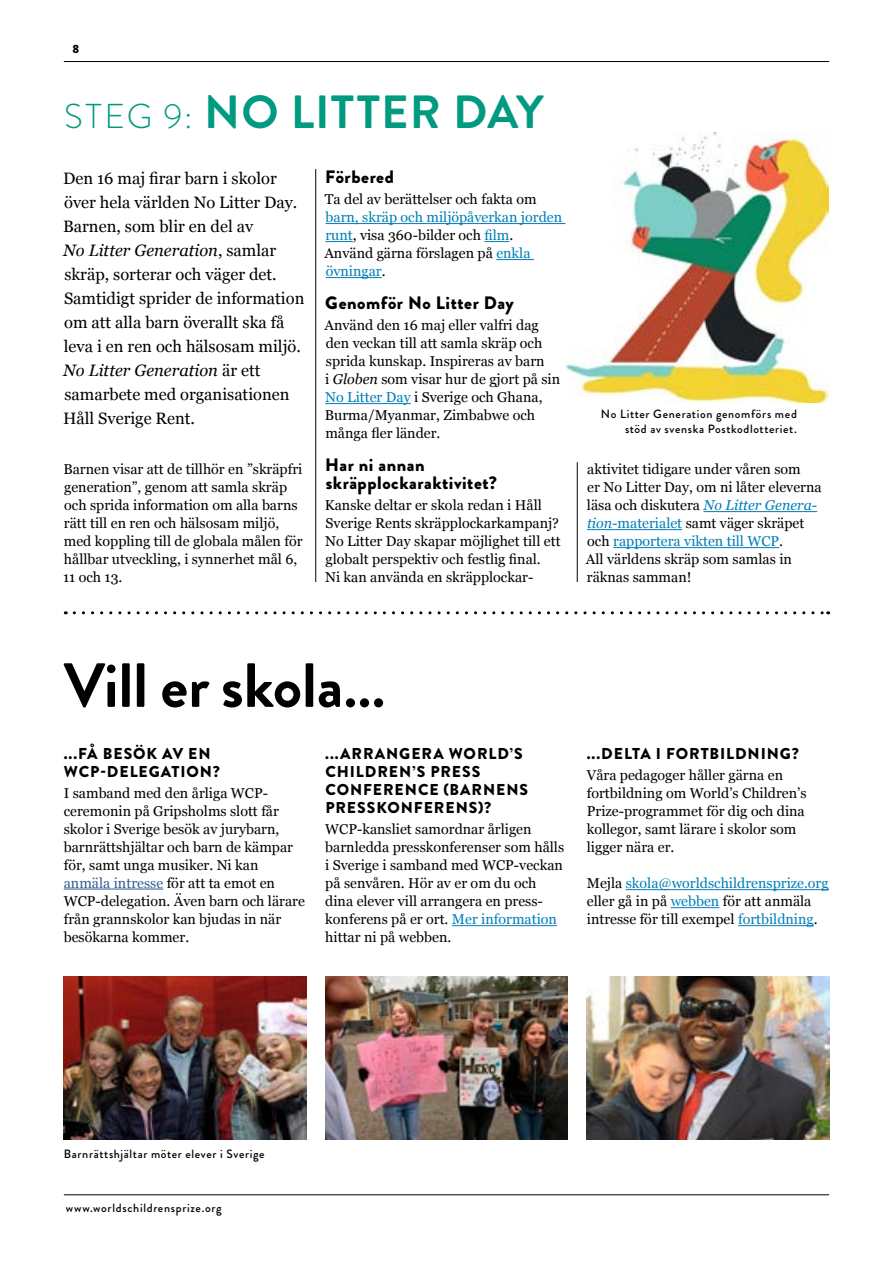
<style>
.page{position:relative;width:893px;height:1263px;background:#fff}
.page>*{position:absolute;margin:0;border:0;box-sizing:border-box;transform-origin:0 0}
.t1{font:700 62.25px "Brandon Grotesque";letter-spacing:-.005em;color:#000}
.t2{font:700 46.5px "Brandon Grotesque";letter-spacing:.02em;color:#009a80}
.t3{font:900 18px/18px "Brandon Grotesque";letter-spacing:.03em;color:#000}
.t4{font:16.5px/24px "Georgia";color:#000}
.t5{font:900 15.75px/18px "Brandon Grotesque";letter-spacing:.06em;color:#000}
.t6{font:14.25px/18px "Georgia";color:#000}
.t7{font:14.25px/18px "Georgia";color:#007eb7}
.t8{font:500 12px/15px "Brandon Grotesque";letter-spacing:.055em;color:#000;text-align:right}
.t9{font:900 12px "Brandon Grotesque";color:#000}
.s1{font-weight:300;font-size:34.5px}
.s2{font-style:italic}
.s3{color:#000}
.s4{color:#007eb7}
.s5{font-style:italic;color:#007eb7}
.s6{font-size:55.5px}
.s7{color:#325d95}
</style>
<div class="page">
<hr style="left:315px;top:169px;width:1px;height:413px;background:#000">
<hr style="left:577px;top:462px;width:1px;height:120px;background:#000">
<img style="left:566px;top:133px;width:262px;height:269px">
<img style="left:64px;top:976px;width:242px;height:163px">
<img style="left:325px;top:976px;width:243px;height:164px">
<img style="left:587px;top:976px;width:242px;height:164px">
<hr style="left:326px;top:223px;width:240px;height:1px;background:#007eb7">
<svg style="left:325px;top:241px;width:28px;height:1px"></svg>
<svg style="left:484px;top:241px;width:25px;height:1px"></svg>
<hr style="left:496px;top:259px;width:38px;height:1px;background:#007eb7">
<hr style="left:326px;top:277px;width:56px;height:1px;background:#007eb7">
<hr style="left:325px;top:403px;width:86px;height:1px;background:#007eb7">
<hr style="left:703px;top:511px;width:114px;height:1px;background:#007eb7">
<hr style="left:587px;top:529px;width:95px;height:1px;background:#007eb7">
<hr style="left:613px;top:547px;width:166px;height:1px;background:#007eb7">
<hr style="left:64px;top:889px;width:99px;height:1px;background:#325d95">
<hr style="left:452px;top:925px;width:105px;height:1px;background:#007eb7">
<hr style="left:626px;top:889px;width:203px;height:1px;background:#007eb7">
<hr style="left:671px;top:907px;width:48px;height:1px;background:#007eb7">
<hr style="left:738px;top:925px;width:76px;height:1px;background:#007eb7">
<svg style="left:74px;top:611px;width:755px;height:3px"></svg>
<hr style="left:64px;top:61px;width:765px;height:1px;background:#000">
<hr style="left:64px;top:1194px;width:765px;height:1px;background:#000">
<p class="t9" style="left:73px;top:40px;width:8px">8</p>
<h2 class="t2" style="left:64px;top:79px;width:481px"><span class="s1">STEG 9:</span> NO LITTER DAY</h2>
<p class="t4" style="left:63px;top:166px;width:243px">Den 16 maj firar barn i skolor över hela världen No Litter Day.<br>Barnen, som blir en del av<br><span class="s2">No Litter Generation</span>, samlar skräp, sorterar och väger det.<br>Samtidigt sprider de information om att alla barn överallt ska få leva i en ren och hälsosam miljö.<br><span class="s2">No Litter Generation</span> är ett samarbete med organisationen<br>Håll Sverige Rent.</p>
<p class="t6" style="left:63px;top:459px;width:241px">Barnen visar att de tillhör en ”skräpfri generation”, genom att samla skräp och sprida information om alla barns rätt till en ren och hälsosam miljö, med koppling till de globala målen för hållbar utveckling, i synnerhet mål 6, 11 och 13.</p>
<p class="t3" style="left:325px;top:168px;width:70px">Förbered</p>
<p class="t6" style="left:325px;top:189px;width:213px">Ta del av berättelser och fakta om</p>
<p class="t7" style="left:324px;top:207px;width:239px">barn, skräp och miljöpåverkan jorden runt<span class="s3">, visa 360-bilder och</span> film<span class="s3">.<br>Använd gärna förslagen på</span> enkla övningar<span class="s3">.</span></p>
<p class="t3" style="left:325px;top:294px;width:190px">Genomför No Litter Day</p>
<p class="t6" style="left:324px;top:315px;width:237px">Använd den 16 maj eller valfri dag den veckan till att samla skräp och sprida kunskap. Inspireras av barn<br>i <span class="s2">Globen</span> som visar hur de gjort på sin<br><span class="s4">No Litter Day</span> i Sverige och Ghana,<br>Burma/Myanmar, Zimbabwe och många fler länder.</p>
<p class="t3" style="left:325px;top:456px;width:173px">Har ni annan skräpplockaraktivitet?</p>
<p class="t6" style="left:325px;top:495px;width:237px">Kanske deltar er skola redan i Håll Sverige Rents skräpplockarkampanj?<br>No Litter Day skapar möjlighet till ett globalt perspektiv och festlig final.<br>Ni kan använda en skräpplockar-</p>
<p class="t8" style="left:601px;top:407px;width:197px">No Litter Generation genomförs med stöd av svenska Postkodlotteriet.</p>
<p class="t6" style="left:586px;top:459px;width:237px">aktivitet tidigare under våren som<br>er No Litter Day, om ni låter eleverna läsa och diskutera <span class="s5">No Litter Genera&shy;tion</span><span class="s4">-materialet</span> samt väger skräpet och <span class="s4">rapportera vikten till WCP</span>.<br>All världens skräp som samlas in räknas samman!</p>
<h1 class="t1" style="left:64px;top:642px;width:323px">Vill er skola<span class="s6">...</span></h1>
<p class="t5" style="left:64px;top:744px;width:158px">...FÅ BESÖK AV EN<br>WCP-DELEGATION?</p>
<p class="t6" style="left:64px;top:783px;width:243px">I samband med den årliga WCP&shy;ceremonin på Gripsholms slott får skolor i Sverige besök av jurybarn, barnrättshjältar och barn de kämpar för, samt unga musiker. Ni kan <span class="s7">anmäla intresse</span> för att ta emot en<br>WCP-delegation. Även barn och lärare från grannskolor kan bjudas in när besökarna kommer.</p>
<p class="t5" style="left:325px;top:744px;width:204px">...ARRANGERA WORLD’S<br>CHILDREN’S PRESS<br>CONFERENCE (BARNENS<br>PRESSKONFERENS)?</p>
<p class="t6" style="left:325px;top:819px;width:240px">WCP-kansliet samordnar årligen barnledda presskonferenser som hålls i Sverige i samband med WCP-veckan på senvåren. Hör av er om du och dina elever vill arrangera en press&shy;konferens på er ort. <span class="s4">Mer information </span>hittar ni på webben.</p>
<p class="t5" style="left:587px;top:744px;width:214px">...DELTA I FORTBILDNING?</p>
<p class="t6" style="left:587px;top:765px;width:221px">Våra pedagoger håller gärna en fortbildning om World’s Children’s<br>Prize-programmet för dig och dina kollegor, samt lärare i skolor som ligger nära er.</p>
<p class="t6" style="left:587px;top:873px;width:243px">Mejla <span class="s4">skola@worldschildrensprize.org </span>eller gå in på <span class="s4">webben</span> för att anmäla intresse för till exempel <span class="s4">fortbildning</span>.</p>
<p class="t8" style="left:64px;top:1146px;width:202px">Barnrättshjältar möter elever i Sverige</p>
<p class="t8" style="left:66px;top:1201px;width:157px">www.worldschildrensprize.org</p>
</div>
